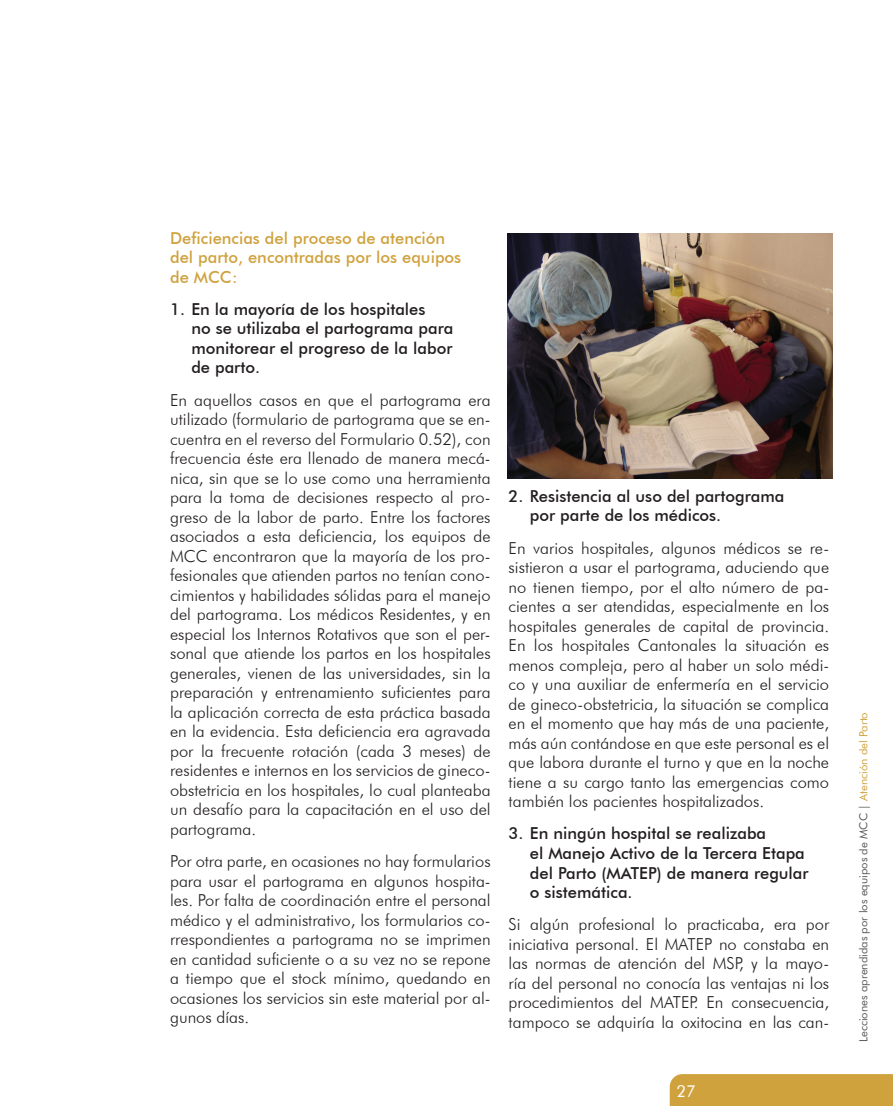
<style>
.page{position:relative;width:893px;height:1106px;background:#fff}
.page>*{position:absolute;margin:0;border:0;box-sizing:border-box;transform-origin:0 0}
.t1{font:300 16.5px/19.5px "Futura BT";color:#231f20;text-align:justify}
.t2{font:500 16.5px/19.5px "Futura BT";color:#231f20}
.t3{font:500 16.5px/19.5px "Futura BT";color:#d0a23e}
.t4{font:16.5px "Futura BT";color:#fff}
.t5{font:11.25px "Futura BT";color:#57585a}
.s1{color:#d0a23e}
</style>
<div class="page">
<div style="left:670px;top:1074px;width:223px;height:32px;background:#d0a23e"></div>
<img style="left:507px;top:234px;width:325px;height:244px">
<p class="t3" style="left:170px;top:228px;width:293px">Deficiencias del proceso de atención del parto, encontradas por los equipos de MCC:</p>
<p class="t2" style="left:191px;top:299px;width:264px;text-indent:-21px">1. En la mayoría de los hospitales<br>no se utilizaba el partograma para monitorear el progreso de la labor de parto.</p>
<p class="t1" style="left:170px;top:390px;width:322px">En aquellos casos en que el partograma era utilizado (formulario de partograma que se en&shy;cuentra en el reverso del Formulario 0.52), con frecuencia éste era llenado de manera mecá&shy;nica, sin que se lo use como una herramienta para la toma de decisiones respecto al pro&shy;greso de la labor de parto. Entre los factores asociados a esta deficiencia, los equipos de MCC encontraron que la mayoría de los pro&shy;fesionales que atienden partos no tenían cono&shy;cimientos y habilidades sólidas para el manejo del partograma. Los médicos Residentes, y en especial los Internos Rotativos que son el per&shy;sonal que atiende los partos en los hospitales generales, vienen de las universidades, sin la preparación y entrenamiento suficientes para la aplicación correcta de esta práctica basada en la evidencia. Esta deficiencia era agravada por la frecuente rotación (cada 3 meses) de residentes e internos en los servicios de gineco&shy;obstetricia en los hospitales, lo cual planteaba un desafío para la capacitación en el uso del partograma.</p>
<p class="t1" style="left:170px;top:851px;width:322px">Por otra parte, en ocasiones no hay formularios para usar el partograma en algunos hospita&shy;les. Por falta de coordinación entre el personal médico y el administrativo, los formularios co&shy;rrespondientes a partograma no se imprimen en cantidad suficiente o a su vez no se repone a tiempo que el stock mínimo, quedando en ocasiones los servicios sin este material por al&shy;gunos días.</p>
<p class="t2" style="left:530px;top:486px;width:256px;text-indent:-21px">2. Resistencia al uso del partograma por parte de los médicos.</p>
<p class="t1" style="left:509px;top:538px;width:322px">En varios hospitales, algunos médicos se re&shy;sistieron a usar el partograma, aduciendo que no tienen tiempo, por el alto número de pa&shy;cientes a ser atendidas, especialmente en los hospitales generales de capital de provincia.<br>En los hospitales Cantonales la situación es menos compleja, pero al haber un solo médi&shy;co y una auxiliar de enfermería en el servicio de gineco-obstetricia, la situación se complica en el momento que hay más de una paciente, más aún contándose en que este personal es el que labora durante el turno y que en la noche tiene a su cargo tanto las emergencias como también los pacientes hospitalizados.</p>
<p class="t2" style="left:530px;top:823px;width:280px;text-indent:-21px">3. En ningún hospital se realizaba<br>el Manejo Activo de la Tercera Etapa del Parto (MATEP) de manera regular o sistemática.</p>
<p class="t1" style="left:509px;top:914px;width:322px">Si algún profesional lo practicaba, era por iniciativa personal. El MATEP no constaba en las normas de atención del MSP, y la mayo&shy;ría del personal no conocía las ventajas ni los procedimientos del MATEP. En consecuencia, tampoco se adquiría la oxitocina en las can-</p>
<p class="t4" style="left:677px;top:1080px;width:21px">27</p>
<p class="t5" style="left:857px;top:1042px;width:331px;rotate:-90deg">Lecciones aprendidas por los equipos de MCC | <span class="s1">Atención del Parto</span></p>
</div>
